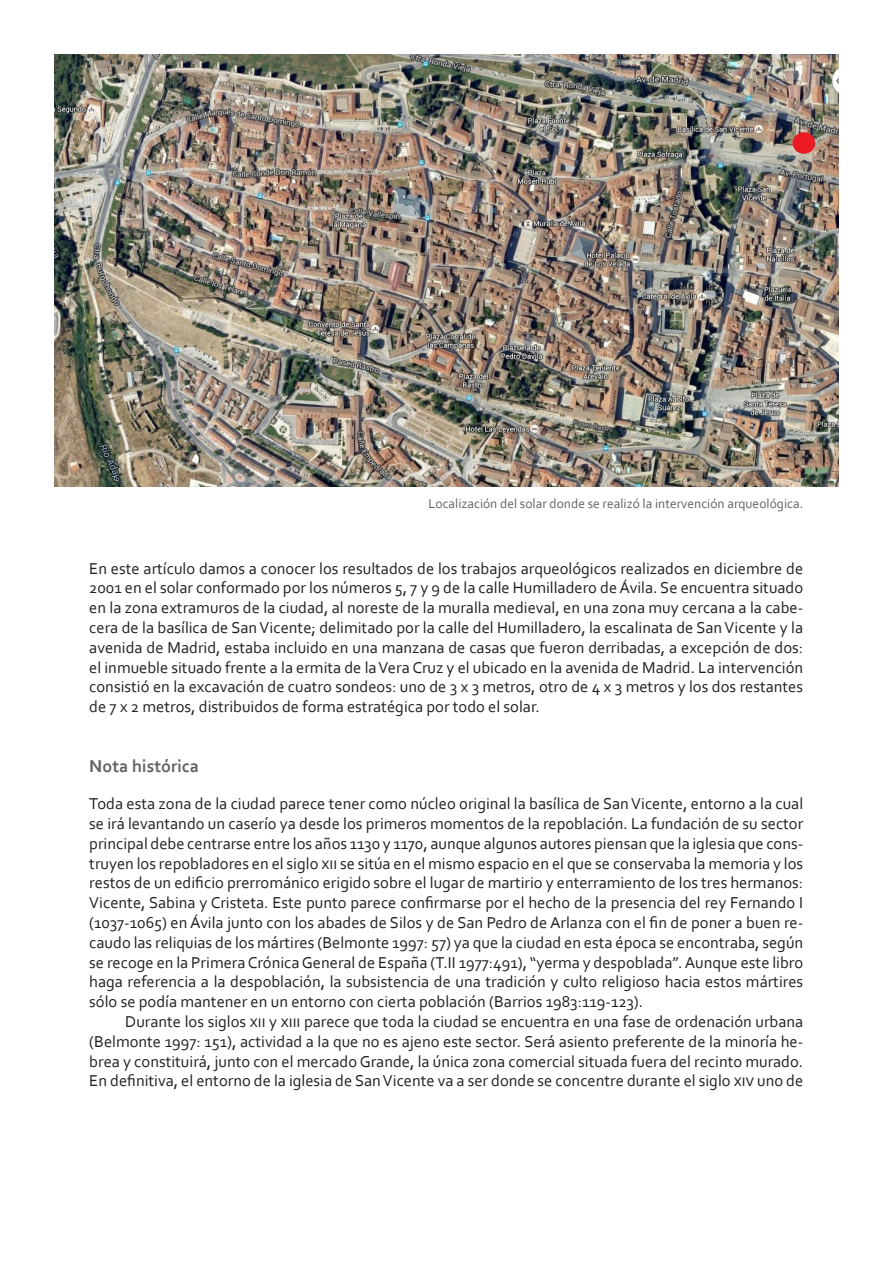
<style>
.page{position:relative;width:893px;height:1263px;background:#fff}
.page>*{position:absolute;margin:0;border:0;box-sizing:border-box;transform-origin:0 0}
.subapartados{font:700 18px "Corbel";color:#636366}
.Text_artículo_primer{font:16.5px/19.8px "Corbel";color:#231f20;text-align:justify}
.TEXTO_ARTÍCUOLO{font:16.5px/19.8px "Corbel";color:#231f20;text-align:justify}
.PIE_FOTO_y_PÁGINA{font:13.5px "Corbel";color:#636366}
</style>
<div class="page">
<img style="left:54px;top:54px;width:785px;height:433px">
<p class="PIE_FOTO_y_PÁGINA" style="left:428px;top:495px;width:376px">Localización del solar donde se realizó la intervención arqueológica.</p>
<p class="Text_artículo_primer" style="left:89px;top:558px;width:715px">En este artículo damos a conocer los resultados de los trabajos arqueológicos realizados en diciembre de 2001 en el solar conformado por los números 5, 7 y 9 de la calle Humilladero de Ávila. Se encuentra situado en la zona extramuros de la ciudad, al noreste de la muralla medieval, en una zona muy cercana a la cabe&shy;cera de la basílica de San Vicente; delimitado por la calle del Humilladero, la escalinata de San Vicente y la avenida de Madrid, estaba incluido en una manzana de casas que fueron derribadas, a excepción de dos: el inmueble situado frente a la ermita de la Vera Cruz y el ubicado en la avenida de Madrid. La intervención consistió en la excavación de cuatro sondeos: uno de 3 x 3 metros, otro de 4 x 3 metros y los dos restantes de 7 x 2 metros, distribuidos de forma estratégica por todo el solar.</p>
<p class="subapartados" style="left:89px;top:755px;width:111px">Nota histórica</p>
<p class="Text_artículo_primer" style="left:89px;top:793px;width:715px">Toda esta zona de la ciudad parece tener como núcleo original la basílica de San Vicente, entorno a la cual se irá levantando un caserío ya desde los primeros momentos de la repoblación. La fundación de su sector principal debe centrarse entre los años 1130 y 1170, aunque algunos autores piensan que la iglesia que cons&shy;truyen los repobladores en el siglo xii se sitúa en el mismo espacio en el que se conservaba la memoria y los restos de un edificio prerrománico erigido sobre el lugar de martirio y enterramiento de los tres hermanos:<br>Vicente, Sabina y Cristeta. Este punto parece confirmarse por el hecho de la presencia del rey Fernando I (1037-1065) en Ávila junto con los abades de Silos y de San Pedro de Arlanza con el fin de poner a buen re&shy;caudo las reliquias de los mártires (Belmonte 1997: 57) ya que la ciudad en esta época se encontraba, según se recoge en la Primera Crónica General de España (T.II 1977:491), “yerma y despoblada”. Aunque este libro haga referencia a la despoblación, la subsistencia de una tradición y culto religioso hacia estos mártires sólo se podía mantener en un entorno con cierta población (Barrios 1983:119-123).</p>
<p class="TEXTO_ARTÍCUOLO" style="left:89px;top:1011px;width:715px;text-indent:36px">Durante los siglos xii y xiii parece que toda la ciudad se encuentra en una fase de ordenación urbana (Belmonte 1997: 151), actividad a la que no es ajeno este sector. Será asiento preferente de la minoría he&shy;brea y constituirá, junto con el mercado Grande, la única zona comercial situada fuera del recinto murado.<br>En definitiva, el entorno de la iglesia de San Vicente va a ser donde se concentre durante el siglo xiv uno de</p>
</div>
